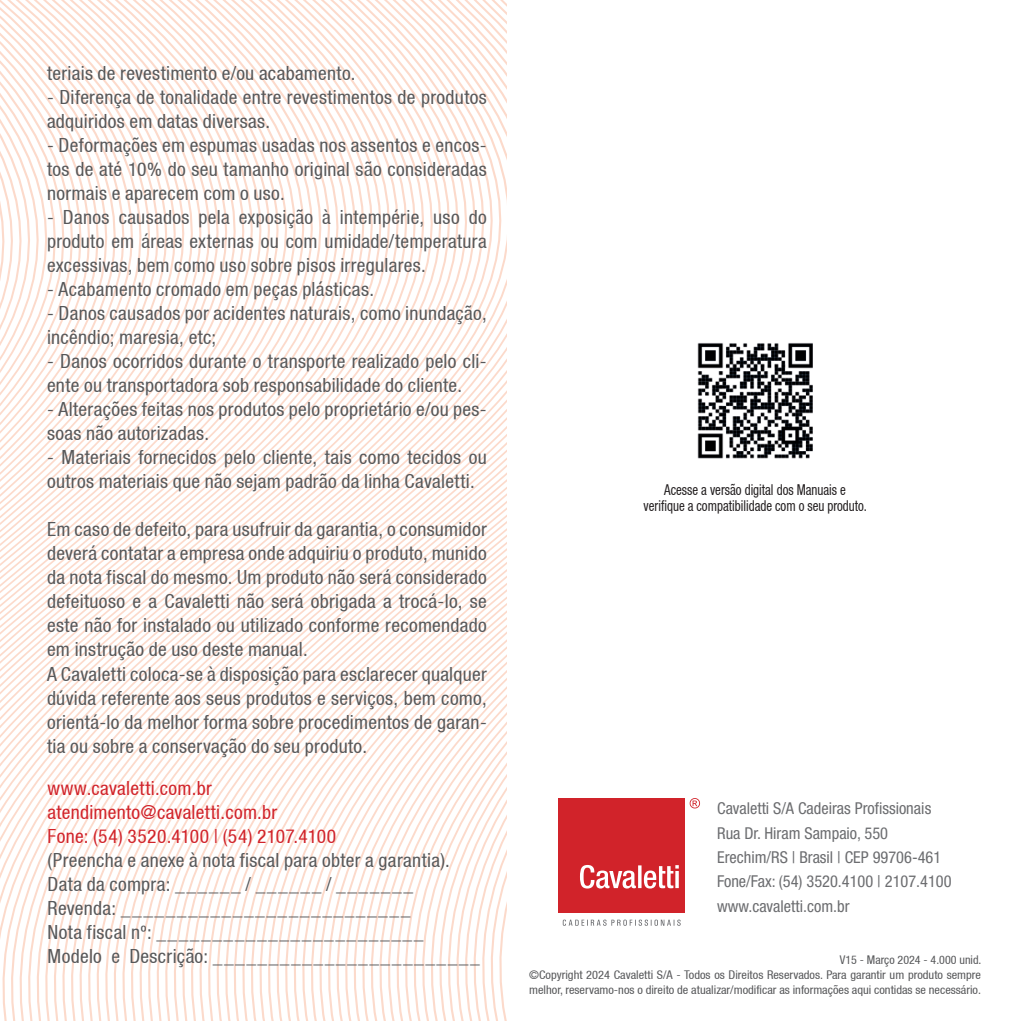
<style>
.page{position:relative;width:1021px;height:1021px;background:#fff}
.page>*{position:absolute;margin:0;border:0;box-sizing:border-box;transform-origin:0 0}
.t1{font:condensed 19.5px/24px "Helvetica 57";letter-spacing:.015em;color:#57585a}
.t2{font:condensed 19.5px/24px "Helvetica 57";letter-spacing:.015em;color:#d1232a}
.t3{font:condensed 16.5px/24.3px "Helvetica 57";color:#6c6d70}
.t4{font:condensed 15px/15px "Helvetica 57";color:#231f20;text-align:center;scale:.86 1}
.t5{font:condensed 12px/15px "Helvetica 57";color:#57585a;text-align:justify}
</style>
<div class="page">
<div style="left:558px;top:798px;width:126px;height:114px;background:#d1232a"></div>
<svg style="left:689px;top:798px;width:11px;height:10px"></svg>
<svg style="left:580px;top:865px;width:98px;height:23px"></svg>
<svg style="left:562px;top:919px;width:118px;height:6px"></svg>
<svg style="left:0;top:0;width:506px;height:1020px"></svg>
<img style="left:697px;top:343px;width:115px;height:115px">
<p class="t1" style="left:47px;top:61px;width:310px">teriais de revestimento e/ou acabamento.</p>
<p class="t1" style="left:47px;top:85px;width:441px">- Diferença de tonalidade entre revestimentos de produtos adquiridos em datas diversas.</p>
<p class="t1" style="left:47px;top:133px;width:441px;text-align:justify">- Deformações em espumas usadas nos assentos e encos&shy;tos de até 10% do seu tamanho original são consideradas normais e aparecem com o uso.</p>
<p class="t1" style="left:47px;top:205px;width:441px;text-align:justify">- Danos causados pela exposição à intempérie, uso do produto em áreas externas ou com umidade/temperatura excessivas, bem como uso sobre pisos irregulares.</p>
<p class="t1" style="left:47px;top:277px;width:328px">- Acabamento cromado em peças plásticas.</p>
<p class="t1" style="left:47px;top:301px;width:441px">- Danos causados por acidentes naturais, como inundação, incêndio; maresia, etc;</p>
<p class="t1" style="left:47px;top:349px;width:441px">- Danos ocorridos durante o transporte realizado pelo cli&shy;ente ou transportadora sob responsabilidade do cliente.</p>
<p class="t1" style="left:47px;top:397px;width:441px">- Alterações feitas nos produtos pelo proprietário e/ou pes&shy;soas não autorizadas.</p>
<p class="t1" style="left:47px;top:445px;width:441px">- Materiais fornecidos pelo cliente, tais como tecidos ou outros materiais que não sejam padrão da linha Cavaletti.</p>
<p class="t1" style="left:47px;top:517px;width:441px">Em caso de defeito, para usufruir da garantia, o consumidor deverá contatar a empresa onde adquiriu o produto, munido da nota fiscal do mesmo. Um produto não será considerado defeituoso e a Cavaletti não será obrigada a trocá-lo, se este não for instalado ou utilizado conforme recomendado em instrução de uso deste manual.<br>A Cavaletti coloca-se à disposição para esclarecer qualquer dúvida referente aos seus produtos e serviços, bem como, orientá-lo da melhor forma sobre procedimentos de garan&shy;tia ou sobre a conservação do seu produto.</p>
<p class="t2" style="left:47px;top:776px;width:290px">www.cavaletti.com.br atendimento@cavaletti.com.br<br>Fone: (54) 3520.4100 | (54) 2107.4100</p>
<p class="t1" style="left:47px;top:848px;width:434px">(Preencha e anexe à nota fiscal para obter a garantia).<br>Data da compra: ______ / ______ / _______ Revenda: __________________________<br>Nota fiscal nº: ________________________ Modelo e Descrição: ________________________</p>
<p class="t4" style="left:643px;top:482px;width:261px">Acesse a versão digital dos Manuais e verifique a compatibilidade com o seu produto.</p>
<p class="t3" style="left:717px;top:796px;width:236px">Cavaletti S/A Cadeiras Profissionais<br>Rua Dr. Hiram Sampaio, 550<br>Erechim/RS | Brasil | CEP 99706-461<br>Fone/Fax: (54) 3520.4100 | 2107.4100 www.cavaletti.com.br</p>
<p class="t5" style="left:529px;top:952px;width:454px;text-indent:310px">V15 - Março 2024 - 4.000 unid. ©Copyright 2024 Cavaletti S/A - Todos os Direitos Reservados. Para garantir um produto sempre melhor, reservamo-nos o direito de atualizar/modificar as informações aqui contidas se necessário.</p>
</div>
